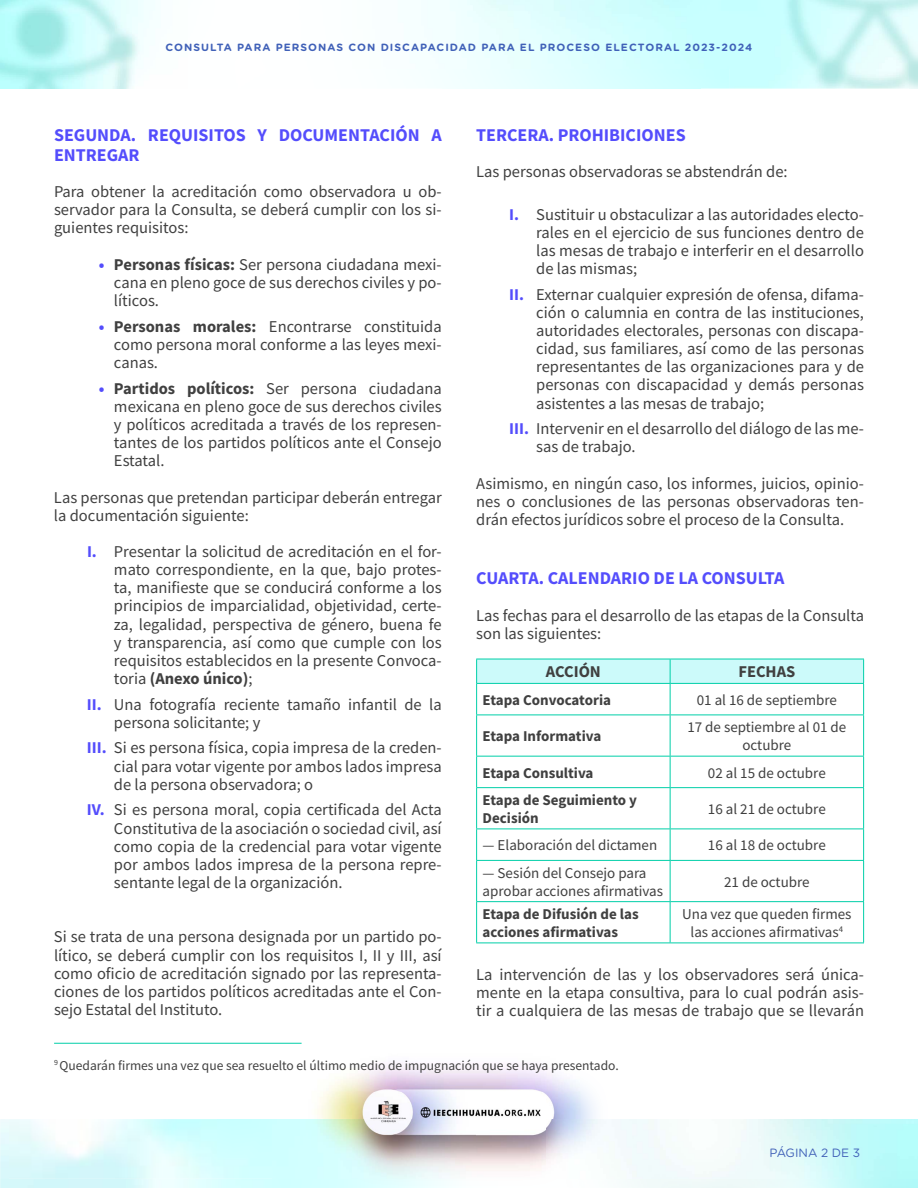
<style>
.page{position:relative;width:918px;height:1188px;background:#fff}
.page>*{position:absolute;margin:0;border:0;box-sizing:border-box;transform-origin:0 0}
.t1{font:700 18px/19.8px "Source Sans Pro";color:#544dfc}
.t2{font:16.5px/18.1px "Source Sans Pro";color:#404040;text-align:justify}
.t3{font:700 16.5px "Source Sans Pro";color:#404040}
.t4{font:15px/18px "Source Sans Pro";color:#404040;text-align:center}
.t5{font:700 15px/18px "Source Sans Pro";color:#404040}
.t6{font:13.5px "Source Sans Pro";color:#404040}
.t7{font:12px "Gotham Rounded";color:#4061b8}
.t8{font:700 10.5px "Gotham Rounded";letter-spacing:.1em;color:#4061b8}
.s1{font-weight:700;color:#544dfc}
.s2{font-weight:700}
</style>
<div class="page">
<img style="left:218px;top:1119px;width:237px;height:39px">
<img style="left:272px;top:1042px;width:323px;height:77px">
<img style="left:455px;top:1119px;width:177px;height:55px">
<svg style="left:476px;top:659px;width:388px;height:24px"></svg>
<hr style="left:476px;top:683px;width:194px;height:1px;background:#00cfa8">
<hr style="left:476px;top:684px;width:1px;height:31px;background:#00cfa8">
<hr style="left:670px;top:683px;width:194px;height:1px;background:#00cfa8">
<hr style="left:670px;top:684px;width:1px;height:31px;background:#00cfa8">
<hr style="left:863px;top:684px;width:1px;height:31px;background:#00cfa8">
<hr style="left:476px;top:715px;width:194px;height:1px;background:#00cfa8">
<hr style="left:476px;top:715px;width:1px;height:41px;background:#00cfa8">
<hr style="left:670px;top:715px;width:194px;height:1px;background:#00cfa8">
<hr style="left:670px;top:715px;width:1px;height:41px;background:#00cfa8">
<hr style="left:863px;top:715px;width:1px;height:41px;background:#00cfa8">
<hr style="left:476px;top:756px;width:194px;height:1px;background:#00cfa8">
<hr style="left:476px;top:757px;width:1px;height:30px;background:#00cfa8">
<hr style="left:670px;top:756px;width:194px;height:1px;background:#00cfa8">
<hr style="left:670px;top:757px;width:1px;height:30px;background:#00cfa8">
<hr style="left:863px;top:757px;width:1px;height:30px;background:#00cfa8">
<hr style="left:476px;top:787px;width:194px;height:1px;background:#00cfa8">
<hr style="left:476px;top:788px;width:1px;height:41px;background:#00cfa8">
<hr style="left:670px;top:787px;width:194px;height:1px;background:#00cfa8">
<hr style="left:670px;top:788px;width:1px;height:41px;background:#00cfa8">
<hr style="left:863px;top:788px;width:1px;height:41px;background:#00cfa8">
<hr style="left:476px;top:829px;width:194px;height:1px;background:#00cfa8">
<hr style="left:476px;top:829px;width:1px;height:31px;background:#00cfa8">
<hr style="left:670px;top:829px;width:194px;height:1px;background:#00cfa8">
<hr style="left:670px;top:829px;width:1px;height:31px;background:#00cfa8">
<hr style="left:863px;top:829px;width:1px;height:31px;background:#00cfa8">
<hr style="left:476px;top:860px;width:194px;height:1px;background:#00cfa8">
<hr style="left:476px;top:861px;width:1px;height:40px;background:#00cfa8">
<hr style="left:670px;top:860px;width:194px;height:1px;background:#00cfa8">
<hr style="left:670px;top:861px;width:1px;height:40px;background:#00cfa8">
<hr style="left:863px;top:861px;width:1px;height:40px;background:#00cfa8">
<hr style="left:476px;top:901px;width:194px;height:1px;background:#00cfa8">
<hr style="left:476px;top:902px;width:1px;height:41px;background:#00cfa8">
<hr style="left:670px;top:901px;width:194px;height:1px;background:#00cfa8">
<hr style="left:670px;top:902px;width:1px;height:41px;background:#00cfa8">
<hr style="left:863px;top:902px;width:1px;height:41px;background:#00cfa8">
<hr style="left:476px;top:943px;width:194px;height:1px;background:#00cfa8">
<hr style="left:670px;top:943px;width:194px;height:1px;background:#00cfa8">
<hr style="left:54px;top:1043px;width:248px;height:1px;background:#00cfa8">
<p class="t8" style="left:166px;top:39px;width:588px">CONSULTA PARA PERSONAS CON DISCAPACIDAD PARA EL PROCESO ELECTORAL 2023-2024</p>
<p class="t1" style="left:54px;top:125px;width:389px">SEGUNDA. REQUISITOS Y DOCUMENTACIÓN A<br>ENTREGAR</p>
<p class="t2" style="left:54px;top:182px;width:389px">Para obtener la acreditación como observadora u ob&shy;servador para la Consulta, se deberá cumplir con los si&shy;guientes requisitos:</p>
<p class="t2" style="left:114px;top:255px;width:329px;text-indent:-15px"><span class="s1">•</span> <span class="s2">Personas físicas:</span> Ser persona ciudadana mexi&shy;cana en pleno goce de sus derechos civiles y po&shy;líticos.</p>
<p class="t2" style="left:114px;top:317px;width:329px;text-indent:-15px"><span class="s1">•</span> <span class="s2">Personas morales:</span> Encontrarse constituida como persona moral conforme a las leyes mexi&shy;canas.</p>
<p class="t2" style="left:114px;top:379px;width:329px;text-indent:-15px"><span class="s1">•</span> <span class="s2">Partidos políticos:</span> Ser persona ciudadana mexicana en pleno goce de sus derechos civiles y políticos acreditada a través de los represen&shy;tantes de los partidos políticos ante el Consejo Estatal.</p>
<p class="t2" style="left:54px;top:488px;width:389px">Las personas que pretendan participar deberán entregar la documentación siguiente:</p>
<p class="t2" style="left:114px;top:542px;width:329px;text-indent:-27px"><span class="s1">I.</span> Presentar la solicitud de acreditación en el for&shy;mato correspondiente, en la que, bajo protes&shy;ta, manifieste que se conducirá conforme a los principios de imparcialidad, objetividad, certe&shy;za, legalidad, perspectiva de género, buena fe y transparencia, así como que cumple con los requisitos establecidos en la presente Convoca&shy;toria <span class="s2">(Anexo único)</span>;</p>
<p class="t2" style="left:114px;top:695px;width:329px;text-indent:-27px"><span class="s1">II.</span> Una fotografía reciente tamaño infantil de la persona solicitante; y</p>
<p class="t2" style="left:114px;top:739px;width:329px;text-indent:-27px"><span class="s1">III.</span> Si es persona física, copia impresa de la creden&shy;cial para votar vigente por ambos lados impresa de la persona observadora; o</p>
<p class="t2" style="left:114px;top:801px;width:329px;text-indent:-27px"><span class="s1">IV.</span> Si es persona moral, copia certificada del Acta Constitutiva de la asociación o sociedad civil, así como copia de la credencial para votar vigente por ambos lados impresa de la persona repre&shy;sentante legal de la organización.</p>
<p class="t2" style="left:54px;top:928px;width:389px">Si se trata de una persona designada por un partido po&shy;lítico, se deberá cumplir con los requisitos I, II y III, así como oficio de acreditación signado por las representa&shy;ciones de los partidos políticos acreditadas ante el Con&shy;sejo Estatal del Instituto.</p>
<p class="t1" style="left:476px;top:125px;width:211px">TERCERA. PROHIBICIONES</p>
<p class="t2" style="left:476px;top:163px;width:313px">Las personas observadoras se abstendrán de:</p>
<p class="t2" style="left:536px;top:205px;width:329px;text-indent:-27px"><span class="s1">I.</span> Sustituir u obstaculizar a las autoridades electo&shy;rales en el ejercicio de sus funciones dentro de las mesas de trabajo e interferir en el desarrollo de las mismas;</p>
<p class="t2" style="left:536px;top:285px;width:329px;text-indent:-27px"><span class="s1">II.</span> Externar cualquier expresión de ofensa, difama&shy;ción o calumnia en contra de las instituciones, autoridades electorales, personas con discapa&shy;cidad, sus familiares, así como de las personas representantes de las organizaciones para y de personas con discapacidad y demás personas asistentes a las mesas de trabajo;</p>
<p class="t2" style="left:536px;top:420px;width:329px;text-indent:-27px"><span class="s1">III.</span> Intervenir en el desarrollo del diálogo de las me&shy;sas de trabajo.</p>
<p class="t2" style="left:476px;top:474px;width:389px">Asimismo, en ningún caso, los informes, juicios, opinio&shy;nes o conclusiones de las personas observadoras ten&shy;drán efectos jurídicos sobre el proceso de la Consulta.</p>
<p class="t1" style="left:476px;top:568px;width:310px">CUARTA. CALENDARIO DE LA CONSULTA</p>
<p class="t2" style="left:476px;top:606px;width:389px">Las fechas para el desarrollo de las etapas de la Consulta son las siguientes:</p>
<p class="t3" style="left:546px;top:661px;width:57px">ACCIÓN</p>
<p class="t3" style="left:738px;top:661px;width:59px">FECHAS</p>
<p class="t5" style="left:483px;top:691px;width:130px">Etapa Convocatoria</p>
<p class="t4" style="left:697px;top:691px;width:142px">01 al 16 de septiembre</p>
<p class="t5" style="left:483px;top:727px;width:120px">Etapa Informativa</p>
<p class="t4" style="left:687px;top:718px;width:160px">17 de septiembre al 01 de octubre</p>
<p class="t5" style="left:483px;top:763px;width:112px">Etapa Consultiva</p>
<p class="t4" style="left:708px;top:763px;width:119px">02 al 15 de octubre</p>
<p class="t5" style="left:483px;top:791px;width:156px">Etapa de Seguimiento y<br>Decisión</p>
<p class="t4" style="left:708px;top:800px;width:119px">16 al 21 de octubre</p>
<p class="t4" style="left:483px;top:836px;width:176px">— Elaboración del dictamen</p>
<p class="t4" style="left:708px;top:836px;width:119px">16 al 18 de octubre</p>
<p class="t4" style="left:483px;top:864px;width:182px;text-align:left">— Sesión del Consejo para aprobar acciones afirmativas</p>
<p class="t4" style="left:724px;top:873px;width:87px">21 de octubre</p>
<p class="t5" style="left:483px;top:905px;width:158px">Etapa de Difusión de las acciones afirmativas</p>
<p class="t4" style="left:682px;top:905px;width:171px">Una vez que queden firmes las acciones afirmativas<sup>4</sup></p>
<p class="t2" style="left:476px;top:965px;width:389px">La intervención de las y los observadores será única&shy;mente en la etapa consultiva, para lo cual podrán asis&shy;tir a cualquiera de las mesas de trabajo que se llevarán</p>
<p class="t6" style="left:54px;top:1056px;width:566px"><sup>9</sup> Quedarán firmes una vez que sea resuelto el último medio de impugnación que se haya presentado.</p>
<p class="t7" style="left:769px;top:1145px;width:92px">PÁGINA 2 DE 3</p>
</div>
